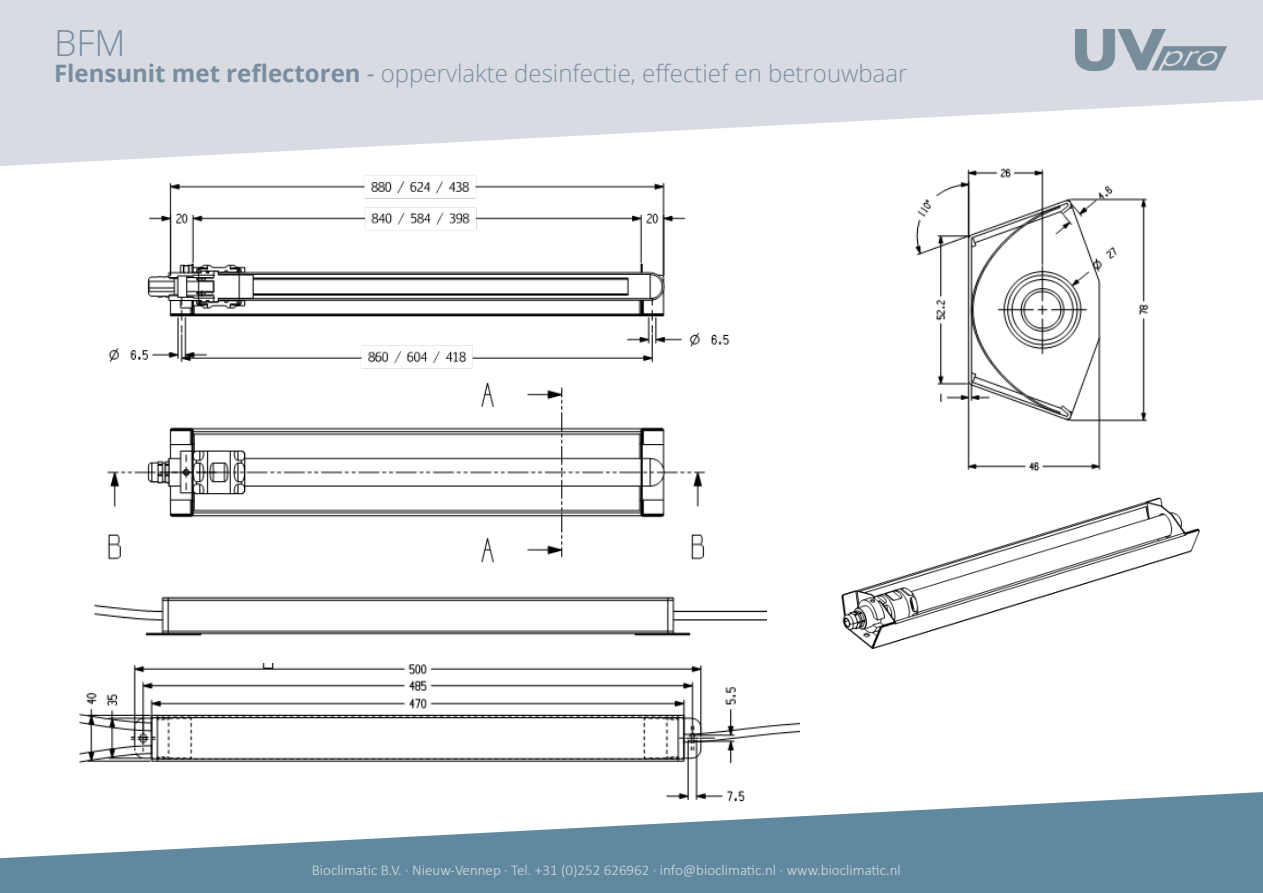
<style>
.page{position:relative;width:1263px;height:893px;background:#fff}
.page>*{position:absolute;margin:0;border:0;box-sizing:border-box;transform-origin:0 0}
.t1{font:300 36px "Open Sans";color:#788da0}
.t2{font:300 24px "Open Sans";color:#788da0}
.t3{font:300 15px "Calibri";color:#d8dbe2}
.s1{font-weight:700}
.s2{font-weight:400}
</style>
<div class="page">
<svg style="left:0;top:0;width:1263px;height:166px;fill:#d8dbe2"></svg>
<img style="left:1075px;top:30px;width:151px;height:40px">
<svg style="left:0;top:792px;width:1263px;height:101px;fill:#60899f"></svg>
<img style="left:107px;top:175px;width:623px;height:388px">
<img style="left:902px;top:159px;width:253px;height:313px">
<img style="left:841px;top:497px;width:359px;height:153px">
<img style="left:94px;top:596px;width:672px;height:41px">
<img style="left:78px;top:663px;width:721px;height:144px">
<h1 class="t1" style="left:54px;top:18px;width:73px">BFM</h1>
<h2 class="t2" style="left:54px;top:57px;width:855px"><span class="s1">Flensunit met reflectoren</span> <span class="s2">-</span> oppervlakte desinfectie, effectief en betrouwbaar</h2>
<p class="t3" style="left:312px;top:860px;width:590px">Bioclimatic B.V. · Nieuw-Vennep · Tel. +31 (0)252 626962 · info@bioclimatic.nl · www.bioclimatic.nl</p>
</div>
